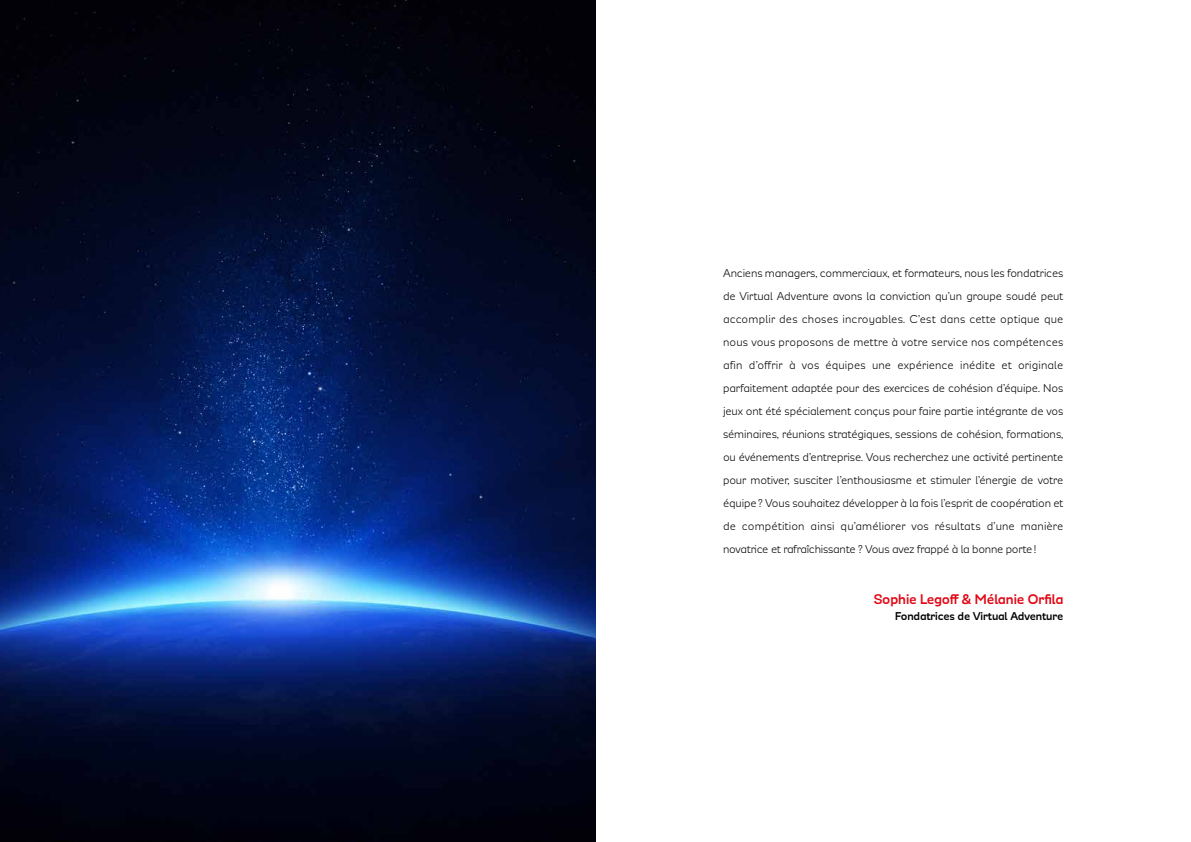
<style>
.page{position:relative;width:1191px;height:842px;background:#fff}
.page>*{position:absolute;margin:0;border:0;box-sizing:border-box;transform-origin:0 0}
.t1{font:700 16px "Modernica";letter-spacing:-.01em;color:#e30613}
.t2{font:13px/23px "Modernica";letter-spacing:-.025em;color:#000;text-align:justify}
.t3{font:700 13px "Modernica";letter-spacing:-.01em;color:#000}
</style>
<div class="page">
<img style="left:0;top:0;width:595px;height:842px">
<p class="t2" style="left:723px;top:261px;width:342px">Anciens managers, commerciaux, et formateurs, nous les fondatrices de Virtual Adventure avons la conviction qu’un groupe soudé peut accomplir des choses incroyables. C’est dans cette optique que nous vous proposons de mettre à votre service nos compétences afin d’offrir à vos équipes une expérience inédite et originale parfaitement adaptée pour des exercices de cohésion d’équipe. Nos jeux ont été spécialement conçus pour faire partie intégrante de vos séminaires, réunions stratégiques, sessions de cohésion, formations, ou événements d’entreprise. Vous recherchez une activité pertinente pour motiver, susciter l’enthousiasme et stimuler l’énergie de votre équipe ? Vous souhaitez développer à la fois l’esprit de coopération et de compétition ainsi qu’améliorer vos résultats d’une manière novatrice et rafraîchissante ? Vous avez frappé à la bonne porte!</p>
<p class="t1" style="left:873px;top:591px;width:191px">Sophie Legoff &amp; Mélanie Orfila</p>
<p class="t3" style="left:895px;top:610px;width:170px">Fondatrices de Virtual Adventure</p>
</div>
